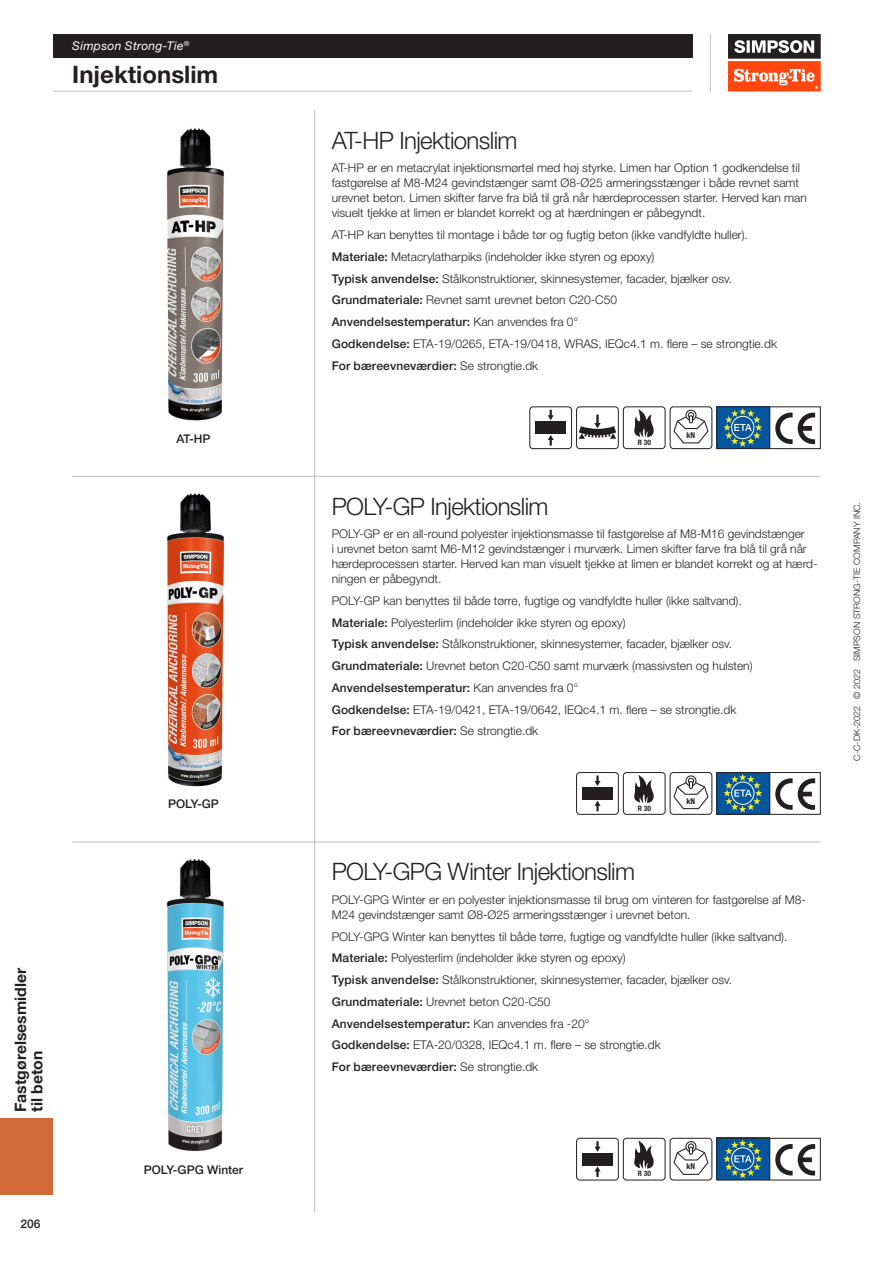
<style>
.page{position:relative;width:893px;height:1263px;background:#fff}
.page>*{position:absolute;margin:0;border:0;box-sizing:border-box;transform-origin:0 0}
.EU_PRODUCT_titel_hea{font:300 24px "Helvetica Neue LT Std";letter-spacing:-.025em;color:#231f20}
.EU_page_header__whit{font:700 24px "Helvetica Neue LT Std";color:#231f20}
.t1{font:700 15.75px/16.5px "Helvetica Neue LT Std";color:#231f20}
.paragraph_body_8_10{font:300 12px/15px "Helvetica Neue LT Std";color:#231f20}
.paragraph_body_8_10-2{font:500 12px "Helvetica Neue LT Std";letter-spacing:.015em;color:#231f20}
.EU_Caption_8_Center{font:500 12px "Helvetica Neue LT Std";color:#231f20}
.t2{font:italic 12px "Helvetica Neue LT Std";letter-spacing:.025em;color:#fff}
.t3{font:300 9px "Helvetica Neue LT Std";color:#231f20}
.t4{font:700 condensed 8.1px "Helvetica Neue LT Std";color:#231f20}
.t5{font:700 condensed 7.5px "Helvetica Neue LT Std";color:#231f20}
.s1{font-weight:500}
.s2{font-weight:300}
</style>
<div class="page">
<div style="left:0;top:1118px;width:53px;height:77px;background:#d36a3a"></div>
<hr style="left:53px;top:91px;width:639px;height:1px;background:#bcbdc0">
<svg style="left:728px;top:34px;width:93px;height:58px"></svg>
<hr style="left:710px;top:34px;width:1px;height:58px;background:#bcbdc0">
<div style="left:53px;top:34px;width:640px;height:23px;background:#231f20"></div>
<hr style="left:314px;top:111px;width:1px;height:1101px;background:#bcbdc0">
<img style="left:166px;top:128px;width:58px;height:293px">
<img style="left:167px;top:493px;width:58px;height:294px">
<img style="left:167px;top:859px;width:57px;height:293px">
<svg style="left:775px;top:413px;width:40px;height:31px"></svg>
<div style="left:716px;top:406px;width:54px;height:42px;background:#05569d"></div>
<svg style="left:723px;top:408px;width:39px;height:39px"></svg>
<div style="left:731px;top:416px;width:23px;height:23px;border:1px solid #fff;border-radius:50%"></div>
<hr style="left:769px;top:406px;width:1px;height:42px;background:#231f20">
<div style="left:716px;top:406px;width:105px;height:43px;border:1px solid #231f20"></div>
<svg style="left:775px;top:778px;width:40px;height:32px"></svg>
<div style="left:716px;top:772px;width:54px;height:42px;background:#05569d"></div>
<svg style="left:723px;top:774px;width:39px;height:38px"></svg>
<div style="left:731px;top:782px;width:23px;height:23px;border:1px solid #fff;border-radius:50%"></div>
<hr style="left:769px;top:772px;width:1px;height:42px;background:#231f20">
<div style="left:716px;top:772px;width:105px;height:43px;border:1px solid #231f20"></div>
<svg style="left:775px;top:1144px;width:40px;height:31px"></svg>
<div style="left:716px;top:1138px;width:54px;height:42px;background:#05569d"></div>
<svg style="left:723px;top:1140px;width:39px;height:38px"></svg>
<div style="left:731px;top:1147px;width:23px;height:23px;border:1px solid #fff;border-radius:50%"></div>
<hr style="left:769px;top:1138px;width:1px;height:42px;background:#231f20">
<div style="left:716px;top:1138px;width:105px;height:42px;border:1px solid #231f20"></div>
<svg style="left:576px;top:772px;width:136px;height:43px"></svg>
<div style="left:582px;top:787px;width:31px;height:13px;background:#231f20"></div>
<div style="left:576px;top:772px;width:43px;height:43px;border:1px solid #231f20;border-radius:3px"></div>
<svg style="left:529px;top:406px;width:183px;height:43px"></svg>
<div style="left:535px;top:421px;width:31px;height:13px;background:#231f20"></div>
<div style="left:529px;top:406px;width:43px;height:43px;border:1px solid #231f20;border-radius:3px"></div>
<svg style="left:576px;top:1138px;width:136px;height:42px"></svg>
<div style="left:582px;top:1153px;width:31px;height:12px;background:#231f20"></div>
<div style="left:576px;top:1138px;width:43px;height:42px;border:1px solid #231f20;border-radius:3px"></div>
<hr style="left:72px;top:476px;width:749px;height:1px;background:#bcbdc0">
<hr style="left:72px;top:842px;width:749px;height:1px;background:#bcbdc0">
<p class="t2" style="left:72px;top:39px;width:119px">Simpson Strong-Tie<sup>®</sup></p>
<p class="EU_page_header__whit" style="left:72px;top:60px;width:148px">Injektionslim</p>
<p class="EU_Caption_8_Center" style="left:177px;top:431px;width:35px">AT-HP</p>
<h2 class="t1" style="left:12px;top:1112px;width:145px;rotate:-90deg">Fastgørelsesmidler til beton</h2>
<p class="paragraph_body_8_10-2" style="left:20px;top:1217px;width:22px">206</p>
<p class="EU_Caption_8_Center" style="left:168px;top:797px;width:52px">POLY-GP</p>
<p class="EU_Caption_8_Center" style="left:144px;top:1163px;width:101px">POLY-GPG Winter</p>
<p class="EU_PRODUCT_titel_hea" style="left:332px;top:126px;width:187px">AT-HP Injektionslim</p>
<p class="paragraph_body_8_10" style="left:332px;top:160px;width:477px">AT-HP er en metacrylat injektionsmørtel med høj styrke. Limen har Option 1 godkendelse til fastgørelse af M8-M24 gevindstænger samt Ø8-Ø25 armeringsstænger i både revnet samt urevnet beton. Limen skifter farve fra blå til grå når hærdeprocessen starter. Herved kan man visuelt tjekke at limen er blandet korrekt og at hærdningen er påbegyndt.</p>
<p class="paragraph_body_8_10" style="left:332px;top:227px;width:418px">AT-HP kan benyttes til montage i både tør og fugtig beton (ikke vandfyldte huller).</p>
<p class="paragraph_body_8_10" style="left:332px;top:249px;width:324px"><span class="s1">Materiale:</span> Metacrylatharpiks (indeholder ikke styren og epoxy)</p>
<p class="paragraph_body_8_10" style="left:332px;top:271px;width:402px"><span class="s1">Typisk anvendelse:</span> Stålkonstruktioner, skinnesystemer, facader, bjælker osv.</p>
<p class="paragraph_body_8_10" style="left:332px;top:292px;width:287px"><span class="s1">Grundmateriale:</span> Revnet samt urevnet beton C20-C50</p>
<p class="paragraph_body_8_10-2" style="left:332px;top:315px;width:248px">Anvendelsestemperatur: <span class="s2">Kan anvendes fra 0°</span></p>
<p class="paragraph_body_8_10" style="left:332px;top:336px;width:447px"><span class="s1">Godkendelse:</span> ETA-19/0265, ETA-19/0418, WRAS, IEQc4.1 m. flere – se strongtie.dk</p>
<p class="paragraph_body_8_10-2" style="left:332px;top:358px;width:208px">For bæreevneværdier: <span class="s2">Se strongtie.dk</span></p>
<p class="t5" style="left:638px;top:438px;width:15px">R 30</p>
<p class="t4" style="left:686px;top:430px;width:10px">kN</p>
<p class="EU_PRODUCT_titel_hea" style="left:332px;top:491px;width:218px">POLY-GP Injektionslim</p>
<p class="paragraph_body_8_10" style="left:332px;top:526px;width:487px">POLY-GP er en all-round polyester injektionsmasse til fastgørelse af M8-M16 gevindstænger<br>i urevnet beton samt M6-M12 gevindstænger i murværk. Limen skifter farve fra blå til grå når hærdeprocessen starter. Herved kan man visuelt tjekke at limen er blandet korrekt og at hærd&shy;ningen er påbegyndt.</p>
<p class="paragraph_body_8_10" style="left:332px;top:593px;width:412px">POLY-GP kan benyttes til både tørre, fugtige og vandfyldte huller (ikke saltvand).</p>
<p class="paragraph_body_8_10" style="left:332px;top:615px;width:295px"><span class="s1">Materiale:</span> Polyesterlim (indeholder ikke styren og epoxy)</p>
<p class="paragraph_body_8_10" style="left:332px;top:636px;width:402px"><span class="s1">Typisk anvendelse:</span> Stålkonstruktioner, skinnesystemer, facader, bjælker osv.</p>
<p class="paragraph_body_8_10" style="left:332px;top:658px;width:422px"><span class="s1">Grundmateriale:</span> Urevnet beton C20-C50 samt murværk (massivsten og hulsten)</p>
<p class="paragraph_body_8_10-2" style="left:332px;top:680px;width:248px">Anvendelsestemperatur: <span class="s2">Kan anvendes fra 0°</span></p>
<p class="paragraph_body_8_10" style="left:332px;top:702px;width:406px"><span class="s1">Godkendelse:</span> ETA-19/0421, ETA-19/0642, IEQc4.1 m. flere – se strongtie.dk</p>
<p class="paragraph_body_8_10-2" style="left:332px;top:724px;width:208px">For bæreevneværdier: <span class="s2">Se strongtie.dk</span></p>
<p class="t5" style="left:638px;top:803px;width:15px">R 30</p>
<p class="t4" style="left:686px;top:796px;width:10px">kN</p>
<p class="EU_PRODUCT_titel_hea" style="left:332px;top:857px;width:305px">POLY-GPG Winter Injektionslim</p>
<p class="paragraph_body_8_10" style="left:332px;top:892px;width:476px">POLY-GPG Winter er en polyester injektionsmasse til brug om vinteren for fastgørelse af M8-<br>M24 gevindstænger samt Ø8-Ø25 armeringsstænger i urevnet beton.</p>
<p class="paragraph_body_8_10" style="left:332px;top:929px;width:457px">POLY-GPG Winter kan benyttes til både tørre, fugtige og vandfyldte huller (ikke saltvand).</p>
<p class="paragraph_body_8_10" style="left:332px;top:950px;width:295px"><span class="s1">Materiale:</span> Polyesterlim (indeholder ikke styren og epoxy)</p>
<p class="paragraph_body_8_10" style="left:332px;top:972px;width:402px"><span class="s1">Typisk anvendelse:</span> Stålkonstruktioner, skinnesystemer, facader, bjælker osv.</p>
<p class="paragraph_body_8_10" style="left:332px;top:994px;width:220px"><span class="s1">Grundmateriale:</span> Urevnet beton C20-C50</p>
<p class="paragraph_body_8_10-2" style="left:332px;top:1016px;width:259px">Anvendelsestemperatur: <span class="s2">Kan anvendes fra -20°</span></p>
<p class="paragraph_body_8_10" style="left:332px;top:1037px;width:330px"><span class="s1">Godkendelse:</span> ETA-20/0328, IEQc4.1 m. flere – se strongtie.dk</p>
<p class="paragraph_body_8_10-2" style="left:332px;top:1060px;width:208px">For bæreevneværdier: <span class="s2">Se strongtie.dk</span></p>
<p class="t5" style="left:638px;top:1169px;width:15px">R 30</p>
<p class="t4" style="left:686px;top:1162px;width:10px">kN</p>
<p class="t3" style="left:851px;top:761px;width:260px;rotate:-90deg">C-C-DK-2022 © 2022 SIMPSON STRONG-TIE COMPANY INC.</p>
</div>
